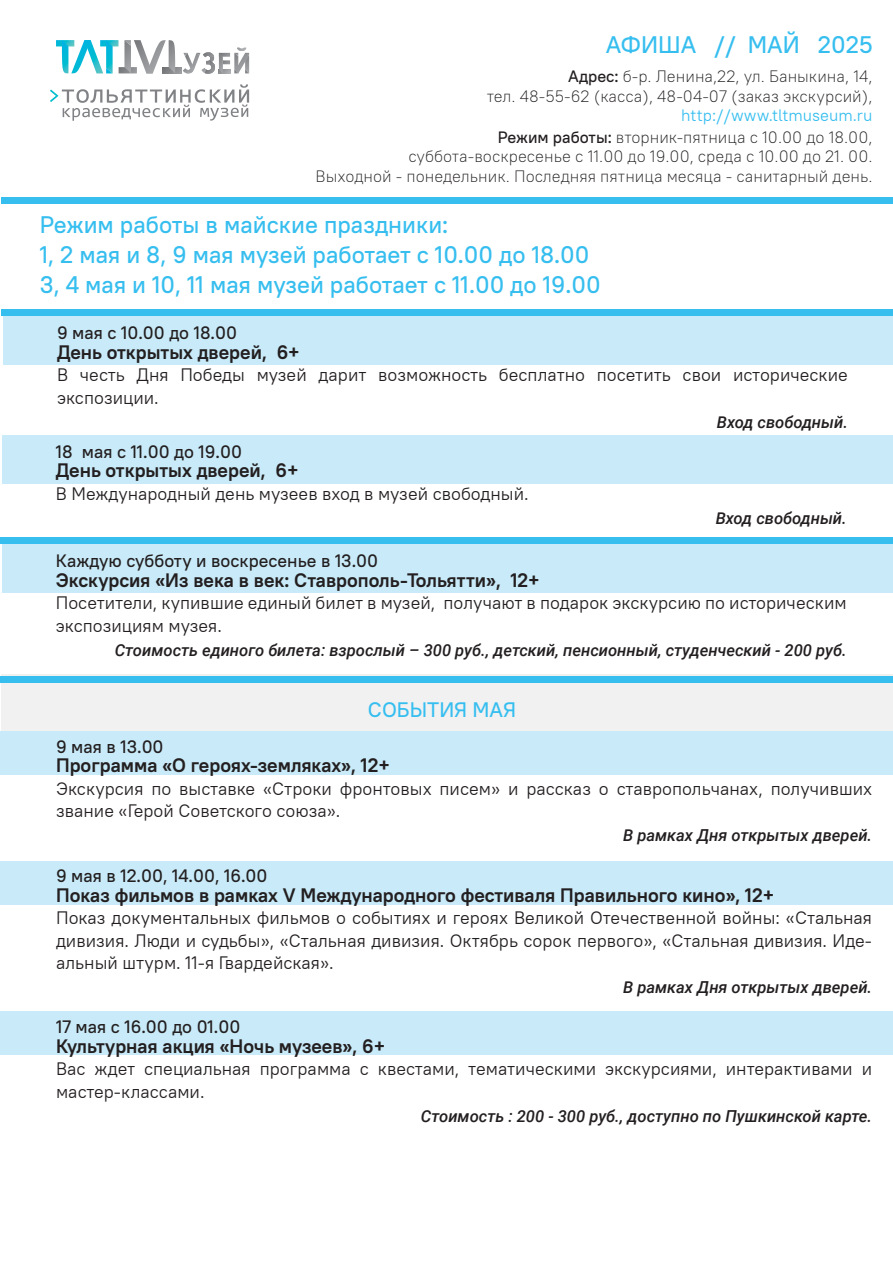
<style>
.page{position:relative;width:893px;height:1263px;background:#fff}
.page>*{position:absolute;margin:0;border:0;box-sizing:border-box;transform-origin:0 0}
.t1{font:500 24px/30px "PT Root UI";color:#36beef}
.t2{font:500 21px "PT Root UI";color:#36beef}
.t3{font:700 19.5px "PT Root UI";color:#231f20}
.t4{font:18px/22.5px "PT Root UI";color:#231f20}
.t5{font:500 18px "PT Root UI";color:#231f20}
.t6{font:300 16.5px/19.5px "PT Root UI";color:#231f20;text-align:right}
.t7{font:italic 500 16.5px "Roboto";color:#231f20}
.s1{font-weight:500}
.s2{font-weight:400;color:#36beef}
</style>
<div class="page">
<div style="left:1px;top:197px;width:892px;height:6px;background:#36beef"></div>
<svg style="left:50px;top:84px;width:199px;height:37px"></svg>
<svg style="left:56px;top:40px;width:193px;height:34px"></svg>
<div style="left:3px;top:545px;width:890px;height:48px;background:#c9ebf9"></div>
<div style="left:0;top:537px;width:893px;height:7px;background:#36beef"></div>
<div style="left:4px;top:317px;width:889px;height:48px;background:#c9ebf9"></div>
<div style="left:1px;top:309px;width:892px;height:7px;background:#36beef"></div>
<div style="left:3px;top:435px;width:890px;height:48px;background:#c9ebf9"></div>
<div style="left:1px;top:674px;width:892px;height:58px;background:#f1f1f2"></div>
<div style="left:1px;top:676px;width:892px;height:7px;background:#36beef"></div>
<div style="left:0;top:731px;width:893px;height:44px;background:#c9ebf9"></div>
<div style="left:0;top:1012px;width:893px;height:43px;background:#c9ebf9"></div>
<div style="left:0;top:861px;width:893px;height:43px;background:#c9ebf9"></div>
<h1 class="t1" style="left:606px;top:29px;width:268px">АФИША // МАЙ 2025</h1>
<p class="t6" style="left:487px;top:66px;width:387px"><span class="s1">Адрес:</span> б-р. Ленина,22, ул. Баныкина, 14,<br>тел. 48-55-62 (касса), 48-04-07 (заказ экскурсий),</p>
<p class="t6" style="left:498px;top:104px;width:376px;line-height:21.5px"><span class="s2">http://www.tltmuseum.ru<br></span><span class="s1">Режим работы:</span> вторник-пятница с 10.00 до 18.00,</p>
<p class="t6" style="left:316px;top:146px;width:558px">суббота-воскресенье с 11.00 до 19.00, среда с 10.00 до 21. 00.<br>Выходной - понедельник. Последняя пятница месяца - санитарный день.</p>
<h1 class="t1" style="left:40px;top:209px;width:562px">Режим работы в майские праздники:<br>1, 2 мая и 8, 9 мая музей работает с 10.00 до 18.00<br>3, 4 мая и 10, 11 мая музей работает с 11.00 до 19.00</h1>
<p class="t5" style="left:57px;top:321px;width:181px">9 мая с 10.00 до 18.00</p>
<p class="t3" style="left:57px;top:339px;width:244px">День открытых дверей, 6+</p>
<p class="t4" style="left:57px;top:364px;width:792px">В честь Дня Победы музей дарит возможность бесплатно посетить свои исторические экспозиции.</p>
<p class="t7" style="left:717px;top:410px;width:133px">Вход свободный.</p>
<p class="t5" style="left:56px;top:440px;width:188px">18 мая с 11.00 до 19.00</p>
<p class="t3" style="left:56px;top:458px;width:244px">День открытых дверей, 6+</p>
<p class="t4" style="left:56px;top:482px;width:474px">В Международный день музеев вход в музей свободный.</p>
<p class="t7" style="left:716px;top:506px;width:133px">Вход свободный.</p>
<p class="t5" style="left:56px;top:549px;width:324px">Каждую субботу и воскресенье в 13.00</p>
<p class="t3" style="left:56px;top:567px;width:485px">Экскурсия «Из века в век: Ставрополь-Тольятти», 12+</p>
<p class="t4" style="left:56px;top:591px;width:792px">Посетители, купившие единый билет в музей, получают в подарок экскурсию по историческим экспозициям музея.</p>
<p class="t7" style="left:115px;top:638px;width:733px">Стоимость единого билета: взрослый – 300 руб., детский, пенсионный, студенческий - 200 руб.</p>
<p class="t2" style="left:368px;top:696px;width:150px">СОБЫТИЯ МАЯ</p>
<p class="t5" style="left:56px;top:735px;width:109px">9 мая в 13.00</p>
<p class="t3" style="left:56px;top:753px;width:335px">Программа «О героях-земляках», 12+</p>
<p class="t4" style="left:56px;top:777px;width:818px">Экскурсия по выставке «Строки фронтовых писем» и рассказ о ставропольчанах, получивших звание «Герой Советского союза».</p>
<p class="t7" style="left:623px;top:824px;width:251px">В рамках Дня открытых дверей.</p>
<p class="t5" style="left:56px;top:864px;width:213px">9 мая в 12.00, 14.00, 16.00</p>
<p class="t3" style="left:56px;top:882px;width:720px">Показ фильмов в рамках V Международного фестиваля Правильного кино», 12+</p>
<p class="t4" style="left:56px;top:906px;width:818px;text-align:justify">Показ документальных фильмов о событиях и героях Великой Отечественной войны: «Стальная дивизия. Люди и судьбы», «Стальная дивизия. Октябрь сорок первого», «Стальная дивизия. Иде&shy;альный штурм. 11-я Гвардейская».</p>
<p class="t7" style="left:623px;top:976px;width:251px">В рамках Дня открытых дверей.</p>
<p class="t5" style="left:56px;top:1015px;width:186px">17 мая с 16.00 до 01.00</p>
<p class="t3" style="left:56px;top:1033px;width:331px">Культурная акция «Ночь музеев», 6+</p>
<p class="t4" style="left:56px;top:1057px;width:818px">Вас ждет специальная программа с квестами, тематическими экскурсиями, интерактивами и мастер-классами.</p>
<p class="t7" style="left:421px;top:1104px;width:453px">Стоимость : 200 - 300 руб., доступно по Пушкинской карте.</p>
</div>
